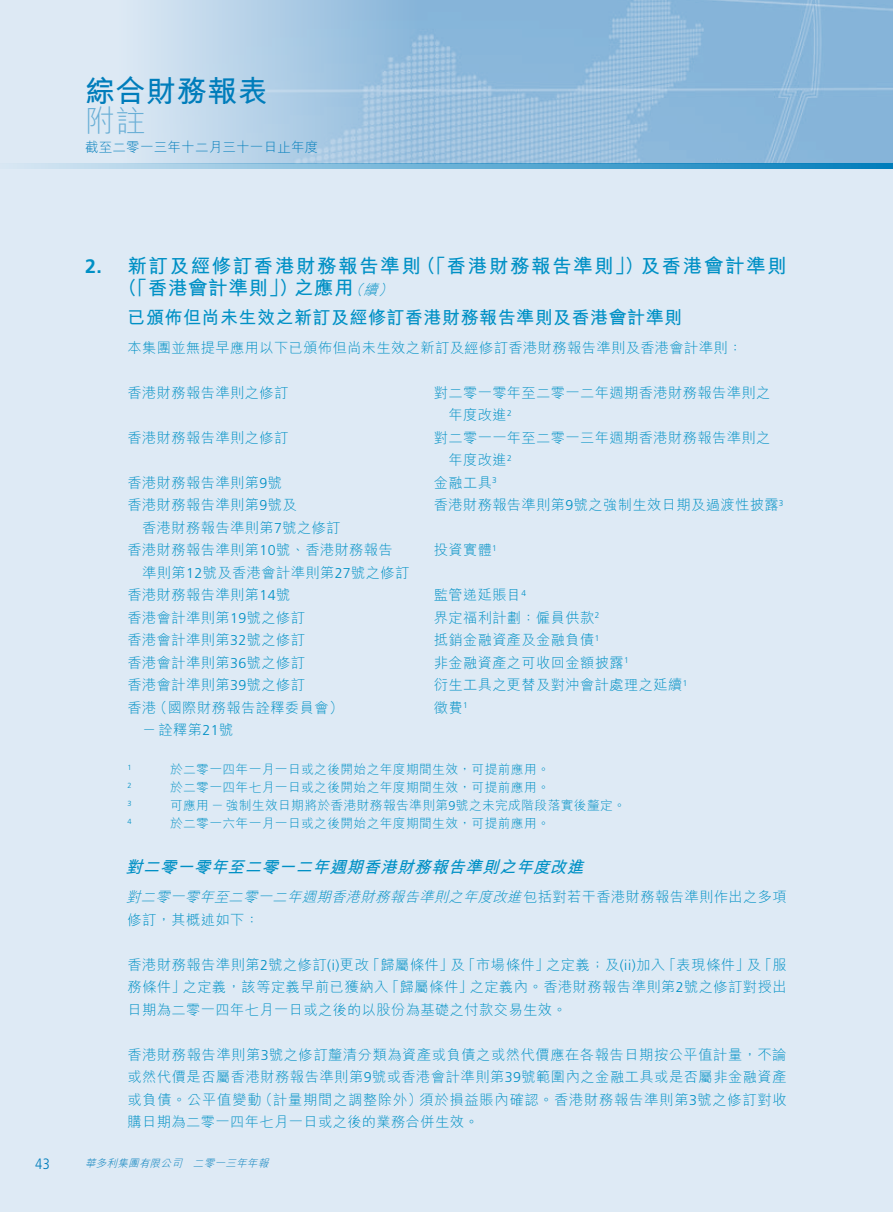
<style>
.page{position:relative;width:893px;height:1212px;background:#deeaf5}
.page>*{position:absolute;margin:0;border:0;box-sizing:border-box;transform-origin:0 0}
.t1{font:700 30px "M Hei HK";letter-spacing:.02em;color:#007dbb}
.t2{font:300 30px "M Hei HK";color:#6aafd6}
.t3{font:700 19.5px/22.5px "M Hei HK";letter-spacing:.08em;color:#0090c5}
.t4{font:700 18px "M Hei HK";letter-spacing:.03em;color:#0090c5}
.t5{font:italic 700 16.5px "M Hei HK";color:#0090c5}
.t6{font:300 condensed 15px "Frutiger LT Std";color:#007dbb}
.t7{font:300 14.25px/22.5px "M Hei HK";letter-spacing:.03em;color:#0090c5}
.t8{font:italic 300 14.25px/22.5px "M Hei HK";color:#0090c5}
.t9{font:300 13.5px "M Hei HK";letter-spacing:.02em;color:#007dbb}
.t10{font:300 12.75px "M Hei HK";letter-spacing:.03em;color:#0090c5}
.t11{font:italic 300 10.5px "M Hei HK";color:#007dbb}
.t12{font:300 7.5px "Frutiger LT Std";color:#0090c5}
.s1{font-family:"Frutiger LT Std"}
.s2{font-weight:300;font-style:italic;font-size:14.25px}
.s3{font-style:normal}
</style>
<div class="page">
<img style="left:20px;top:0;width:873px;height:164px">
<svg style="left:24px;top:164px;width:869px;height:5px;background:#69b0d6"></svg>
<h1 class="t1" style="left:85px;top:70px;width:184px">綜合財務報表</h1>
<h1 class="t2" style="left:85px;top:100px;width:62px">附註</h1>
<p class="t9" style="left:85px;top:138px;width:235px">截至二零一三年十二月三十一日止年度</p>
<h2 class="t3" style="left:118px;top:253px;width:670px;text-indent:-33px"><span class="s1">2.</span> 新訂及經修訂香港財務報告準則（「香港財務報告準則」）及香港會計準則（「香港會計準則」）之應用<span class="s2">（續）</span></h2>
<p class="t4" style="left:128px;top:304px;width:556px">已頒佈但尚未生效之新訂及經修訂香港財務報告準則及香港會計準則</p>
<p class="t7" style="left:128px;top:336px;width:616px">本集團並無提早應用以下已頒佈但尚未生效之新訂及經修訂香港財務報告準則及香港會計準則：</p>
<p class="t7" style="left:128px;top:381px;width:162px">香港財務報告準則之修訂</p>
<p class="t7" style="left:449px;top:381px;width:323px;text-indent:-15px">對二零一零年至二零一二年週期香港財務報告準則之年度改進<sup>2</sup></p>
<p class="t7" style="left:128px;top:426px;width:162px">香港財務報告準則之修訂</p>
<p class="t7" style="left:449px;top:426px;width:323px;text-indent:-15px">對二零一一年至二零一三年週期香港財務報告準則之年度改進<sup>2</sup></p>
<p class="t7" style="left:128px;top:471px;width:156px">香港財務報告準則第<span class="s1">9</span>號</p>
<p class="t7" style="left:434px;top:471px;width:65px">金融工具<sup>3</sup></p>
<p class="t7" style="left:142px;top:493px;width:200px;text-indent:-15px">香港財務報告準則第<span class="s1">9</span>號及<br>香港財務報告準則第<span class="s1">7</span>號之修訂</p>
<p class="t7" style="left:434px;top:493px;width:351px">香港財務報告準則第<span class="s1">9</span>號之強制生效日期及過渡性披露<sup>3</sup></p>
<p class="t7" style="left:142px;top:538px;width:269px;text-indent:-15px">香港財務報告準則第<span class="s1">10</span>號、香港財務報告準則第<span class="s1">12</span>號及香港會計準則第<span class="s1">27</span>號之修訂</p>
<p class="t7" style="left:434px;top:538px;width:65px">投資實體<sup>1</sup></p>
<p class="t7" style="left:128px;top:583px;width:164px">香港財務報告準則第<span class="s1">14</span>號</p>
<p class="t7" style="left:434px;top:583px;width:94px">監管递延賬目<sup>4</sup></p>
<p class="t7" style="left:128px;top:606px;width:179px">香港會計準則第<span class="s1">19</span>號之修訂</p>
<p class="t7" style="left:434px;top:606px;width:167px">界定福利計劃：僱員供款<sup>2</sup></p>
<p class="t7" style="left:128px;top:628px;width:179px">香港會計準則第<span class="s1">32</span>號之修訂</p>
<p class="t7" style="left:434px;top:628px;width:167px">抵銷金融資產及金融負債<sup>1</sup></p>
<p class="t7" style="left:128px;top:651px;width:179px">香港會計準則第<span class="s1">36</span>號之修訂</p>
<p class="t7" style="left:434px;top:651px;width:197px">非金融資產之可收回金額披露<sup>1</sup></p>
<p class="t7" style="left:128px;top:673px;width:179px">香港會計準則第<span class="s1">39</span>號之修訂</p>
<p class="t7" style="left:434px;top:673px;width:255px">衍生工具之更替及對沖會計處理之延續<sup>1</sup></p>
<p class="t7" style="left:142px;top:696px;width:203px;text-indent:-15px">香港（國際財務報告詮釋委員會）－詮釋第<span class="s1">21</span>號</p>
<p class="t7" style="left:434px;top:696px;width:35px">徵費<sup>1</sup></p>
<p class="t12" style="left:128px;top:763px;width:6px">1</p>
<p class="t10" style="left:170px;top:760px;width:381px">於二零一四年一月一日或之後開始之年度期間生效，可提前應用。</p>
<p class="t12" style="left:128px;top:781px;width:6px">2</p>
<p class="t10" style="left:170px;top:778px;width:381px">於二零一四年七月一日或之後開始之年度期間生效，可提前應用。</p>
<p class="t12" style="left:128px;top:799px;width:6px">3</p>
<p class="t10" style="left:170px;top:796px;width:457px">可應用－強制生效日期將於香港財務報告準則第<span class="s1">9</span>號之未完成階段落實後釐定。</p>
<p class="t12" style="left:128px;top:817px;width:6px">4</p>
<p class="t10" style="left:170px;top:814px;width:381px">於二零一六年一月一日或之後開始之年度期間生效，可提前應用。</p>
<p class="t5" style="left:126px;top:855px;width:465px">對二零一零年至二零一二年週期香港財務報告準則之年度改進</p>
<p class="t8" style="left:126px;top:885px;width:662px">對二零一零年至二零一二年週期香港財務報告準則之年度改進<span class="s3">包括對若干香港財務報告準則作出之多項修訂，其概述如下：</span></p>
<p class="t7" style="left:128px;top:952px;width:661px;text-align:justify">香港財務報告準則第<span class="s1">2</span>號之修訂<span class="s1">(i)</span>更改「歸屬條件」及「市場條件」之定義；及<span class="s1">(ii)</span>加入「表現條件」及「服務條件」之定義，該等定義早前已獲納入「歸屬條件」之定義內。香港財務報告準則第<span class="s1">2</span>號之修訂對授出日期為二零一四年七月一日或之後的以股份為基礎之付款交易生效。</p>
<p class="t7" style="left:128px;top:1042px;width:661px;text-align:justify">香港財務報告準則第<span class="s1">3</span>號之修訂釐清分類為資產或負債之或然代價應在各報告日期按公平值計量，不論或然代價是否屬香港財務報告準則第<span class="s1">9</span>號或香港會計準則第<span class="s1">39</span>號範圍內之金融工具或是否屬非金融資產或負債。公平值變動（計量期間之調整除外）須於損益賬內確認。香港財務報告準則第<span class="s1">3</span>號之修訂對收購日期為二零一四年七月一日或之後的業務合併生效。</p>
<p class="t6" style="left:35px;top:1155px;width:16px">43</p>
<p class="t11" style="left:85px;top:1156px;width:188px">華多利集團有限公司 二零一三年年報</p>
</div>
